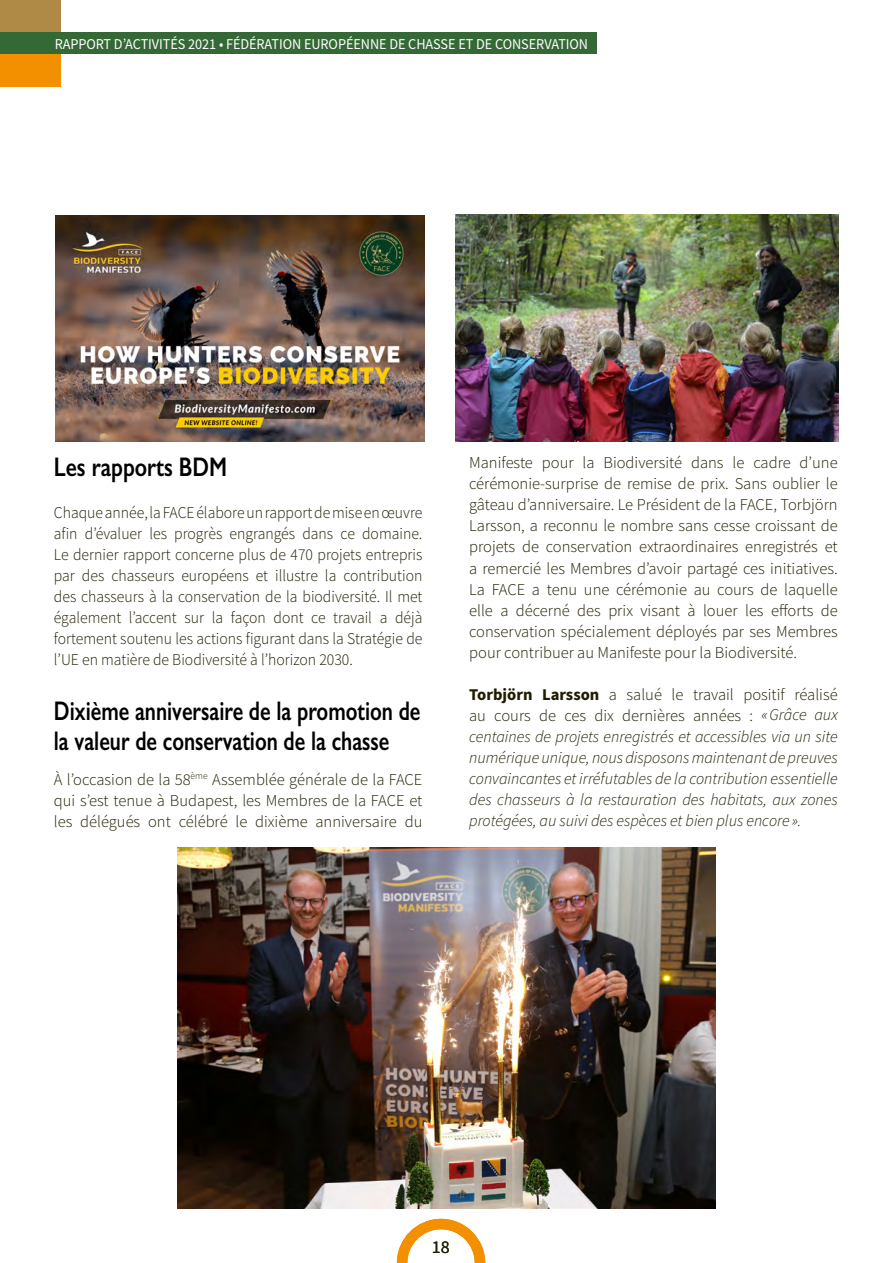
<style>
.page{position:relative;width:893px;height:1263px;background:#fff}
.page>*{position:absolute;margin:0;border:0;box-sizing:border-box;transform-origin:0 0}
.t1{font:600 27px/30px "Gill Sans";color:#000;scale:.76 1}
.t2{font:600 27px "Gill Sans";color:#000;scale:.8 1}
.t3{font:18px "Source Sans Pro";color:#201c00}
.t4{font:300 16.5px/21px "Source Sans Pro";color:#201c00;text-align:justify}
.t5{font:300 16.5px/21px "Source Sans Pro";color:#201c00;text-align:justify;scale:.95 1}
.t6{font:italic 300 16.5px/21px "Source Sans Pro";color:#201c00;text-align:justify}
.t7{font:15px "Source Sans Pro";letter-spacing:-.005em;color:#fff;scale:.95 1}
.s1{font-weight:700;font-style:normal}
.s2{font-style:normal}
</style>
<div class="page">
<div style="left:0;top:33px;width:61px;height:53px;background:#f39000"></div>
<div style="left:0;top:0;width:61px;height:54px;background:#af8a47"></div>
<img style="left:55px;top:215px;width:370px;height:226px">
<img style="left:455px;top:215px;width:384px;height:226px">
<svg style="left:396px;top:1218px;width:90px;height:45px"></svg>
<img style="left:177px;top:847px;width:539px;height:362px">
<div style="left:0;top:33px;width:597px;height:21px;background:#346936"></div>
<p class="t7" style="left:55px;top:34px;width:563px">RAPPORT D’ACTIVITÉS 2021 • FÉDÉRATION EUROPÉENNE DE CHASSE ET DE CONSERVATION</p>
<h1 class="t2" style="left:54px;top:450px;width:218px">Les rapports BDM</h1>
<p class="t5" style="left:54px;top:502px;width:389px">Chaque année, la FACE élabore un rapport de mise en œuvre afin d’évaluer les progrès engrangés dans ce domaine.<br>Le dernier rapport concerne plus de 470 projets entrepris par des chasseurs européens et illustre la contribution des chasseurs à la conservation de la biodiversité. Il met également l’accent sur la façon dont ce travail a déjà fortement soutenu les actions figurant dans la Stratégie de l’UE en matière de Biodiversité à l’horizon 2030.</p>
<h1 class="t1" style="left:54px;top:696px;width:484px">Dixième anniversaire de la promotion de la valeur de conservation de la chasse</h1>
<p class="t4" style="left:54px;top:769px;width:370px">À l’occasion de la 58<sup>ème</sup> Assemblée générale de la FACE qui s’est tenue à Budapest, les Membres de la FACE et les délégués ont célébré le dixième anniversaire du</p>
<p class="t4" style="left:469px;top:452px;width:370px">Manifeste pour la Biodiversité dans le cadre d’une cérémonie-surprise de remise de prix. Sans oublier le gâteau d’anniversaire. Le Président de la FACE, Torbjörn Larsson, a reconnu le nombre sans cesse croissant de projets de conservation extraordinaires enregistrés et a remercié les Membres d’avoir partagé ces initiatives.<br>La FACE a tenu une cérémonie au cours de laquelle elle a décerné des prix visant à louer les efforts de conservation spécialement déployés par ses Membres pour contribuer au Manifeste pour la Biodiversité.</p>
<p class="t6" style="left:469px;top:683px;width:370px"><span class="s1">Torbjörn Larsson</span> <span class="s2">a salué le travail positif réalisé au cours de ces dix dernières années :</span> « Grâce aux centaines de projets enregistrés et accessibles via un site numérique unique, nous disposons maintenant de preuves convaincantes et irréfutables de la contribution essentielle des chasseurs à la restauration des habitats, aux zones protégées, au suivi des espèces et bien plus encore ».</p>
<p class="t3" style="left:432px;top:1235px;width:19px">18</p>
</div>
